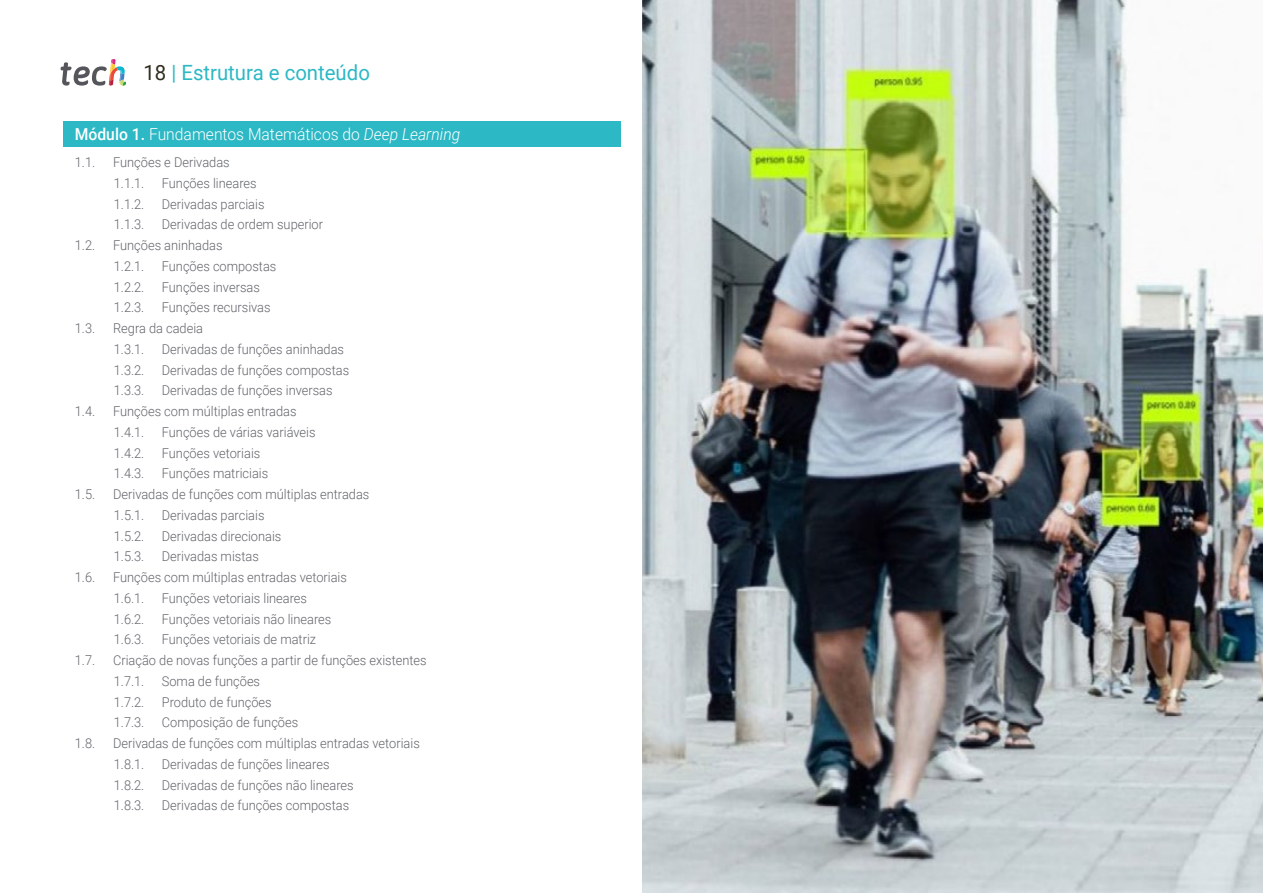
<style>
.page{position:relative;width:1263px;height:893px;background:#fff}
.page>*{position:absolute;margin:0;border:0;box-sizing:border-box;transform-origin:0 0}
.t1{font:21px "Roboto";color:#2db8c5}
.t2{font:300 16.5px "Roboto";color:#fff;scale:.95 1}
.t3{font:300 13.5px/20.7px "Roboto";color:#61646a;scale:.95 1}
.s1{color:#312e20}
.s2{font-weight:500}
.s3{font-style:italic}
</style>
<div class="page">
<img style="left:642px;top:0;width:621px;height:893px">
<svg style="left:61px;top:59px;width:65px;height:27px"></svg>
<div style="left:64px;top:121px;width:557px;height:25px;background:#2db8c5"></div>
<h1 class="t1" style="left:144px;top:57px;width:228px"><span class="s1">18</span> | Estrutura e conteúdo</h1>
<p class="t2" style="left:75px;top:123px;width:407px"><span class="s2">Módulo 1.</span> Fundamentos Matemáticos do <span class="s3">Deep Learning</span></p>
<p class="t3" style="left:75px;top:151px;width:23px">1.1.</p>
<p class="t3" style="left:113px;top:151px;width:124px">Funções e Derivadas<br>1.1.1.</p>
<p class="t3" style="left:162px;top:172px;width:101px">Funções lineares</p>
<p class="t3" style="left:114px;top:193px;width:34px">1.1.2.</p>
<p class="t3" style="left:162px;top:193px;width:110px">Derivadas parciais</p>
<p class="t3" style="left:114px;top:214px;width:34px">1.1.3.</p>
<p class="t3" style="left:162px;top:214px;width:171px">Derivadas de ordem superior</p>
<p class="t3" style="left:75px;top:234px;width:23px">1.2.</p>
<p class="t3" style="left:113px;top:234px;width:117px">Funções aninhadas<br>1.2.1.</p>
<p class="t3" style="left:162px;top:255px;width:122px">Funções compostas</p>
<p class="t3" style="left:114px;top:276px;width:34px">1.2.2.</p>
<p class="t3" style="left:162px;top:276px;width:105px">Funções inversas</p>
<p class="t3" style="left:114px;top:297px;width:34px">1.2.3.</p>
<p class="t3" style="left:162px;top:297px;width:116px">Funções recursivas</p>
<p class="t3" style="left:75px;top:317px;width:23px">1.3.</p>
<p class="t3" style="left:113px;top:317px;width:96px">Regra da cadeia<br>1.3.1.</p>
<p class="t3" style="left:162px;top:338px;width:193px">Derivadas de funções aninhadas</p>
<p class="t3" style="left:114px;top:359px;width:34px">1.3.2.</p>
<p class="t3" style="left:162px;top:359px;width:199px">Derivadas de funções compostas</p>
<p class="t3" style="left:114px;top:380px;width:34px">1.3.3.</p>
<p class="t3" style="left:162px;top:380px;width:181px">Derivadas de funções inversas</p>
<p class="t3" style="left:75px;top:400px;width:23px">1.4.</p>
<p class="t3" style="left:113px;top:400px;width:195px">Funções com múltiplas entradas<br>1.4.1.</p>
<p class="t3" style="left:162px;top:421px;width:163px">Funções de várias variáveis</p>
<p class="t3" style="left:114px;top:442px;width:34px">1.4.2.</p>
<p class="t3" style="left:162px;top:442px;width:105px">Funções vetoriais</p>
<p class="t3" style="left:114px;top:463px;width:34px">1.4.3.</p>
<p class="t3" style="left:162px;top:463px;width:114px">Funções matriciais</p>
<p class="t3" style="left:75px;top:483px;width:23px">1.5.</p>
<p class="t3" style="left:113px;top:483px;width:271px">Derivadas de funções com múltiplas entradas<br>1.5.1.</p>
<p class="t3" style="left:162px;top:504px;width:110px">Derivadas parciais</p>
<p class="t3" style="left:114px;top:525px;width:34px">1.5.2.</p>
<p class="t3" style="left:162px;top:525px;width:127px">Derivadas direcionais</p>
<p class="t3" style="left:114px;top:546px;width:34px">1.5.3.</p>
<p class="t3" style="left:162px;top:546px;width:104px">Derivadas mistas</p>
<p class="t3" style="left:75px;top:566px;width:23px">1.6.</p>
<p class="t3" style="left:113px;top:566px;width:248px">Funções com múltiplas entradas vetoriais<br>1.6.1.</p>
<p class="t3" style="left:162px;top:587px;width:154px">Funções vetoriais lineares</p>
<p class="t3" style="left:114px;top:608px;width:34px">1.6.2.</p>
<p class="t3" style="left:162px;top:608px;width:180px">Funções vetoriais não lineares</p>
<p class="t3" style="left:114px;top:629px;width:34px">1.6.3.</p>
<p class="t3" style="left:162px;top:629px;width:164px">Funções vetoriais de matriz</p>
<p class="t3" style="left:75px;top:649px;width:23px">1.7.</p>
<p class="t3" style="left:113px;top:649px;width:332px">Criação de novas funções a partir de funções existentes<br>1.7.1.</p>
<p class="t3" style="left:162px;top:670px;width:105px">Soma de funções</p>
<p class="t3" style="left:114px;top:691px;width:34px">1.7.2.</p>
<p class="t3" style="left:162px;top:691px;width:117px">Produto de funções</p>
<p class="t3" style="left:114px;top:712px;width:34px">1.7.3.</p>
<p class="t3" style="left:162px;top:712px;width:145px">Composição de funções</p>
<p class="t3" style="left:75px;top:732px;width:23px">1.8.</p>
<p class="t3" style="left:113px;top:732px;width:324px">Derivadas de funções com múltiplas entradas vetoriais<br>1.8.1.</p>
<p class="t3" style="left:162px;top:753px;width:178px">Derivadas de funções lineares</p>
<p class="t3" style="left:114px;top:774px;width:34px">1.8.2.</p>
<p class="t3" style="left:162px;top:774px;width:203px">Derivadas de funções não lineares</p>
<p class="t3" style="left:114px;top:795px;width:34px">1.8.3.</p>
<p class="t3" style="left:162px;top:795px;width:199px">Derivadas de funções compostas</p>
</div>
